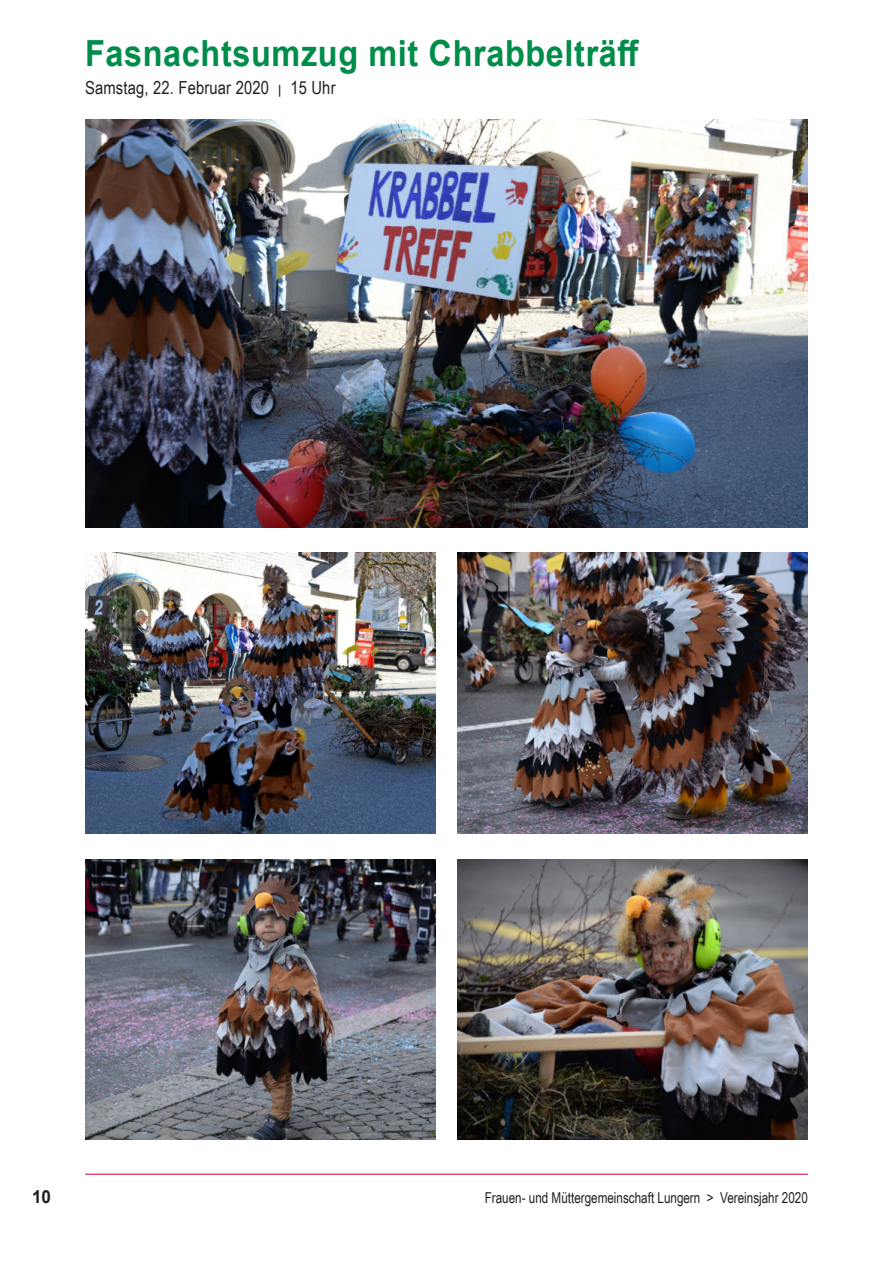
<style>
.page{position:relative;width:893px;height:1263px;background:#fff}
.page>*{position:absolute;margin:0;border:0;box-sizing:border-box;transform-origin:0 0}
.t1{font:700 36px "Arial";letter-spacing:.02em;color:#008c49;scale:.9 1}
.t2{font:18px "Arial Narrow";letter-spacing:.01em;color:#231f20}
.t3{font:700 18px "Arial";color:#231f20;scale:.95 1}
.t4{font:15px "Arial Narrow";color:#231f20;scale:.95 1}
.s1{font-size:12.6px}
</style>
<div class="page">
<hr style="left:85px;top:1174px;width:723px;height:1px;background:#cd0d40">
<img style="left:85px;top:119px;width:723px;height:408px">
<img style="left:85px;top:553px;width:351px;height:280px">
<img style="left:457px;top:553px;width:351px;height:280px">
<img style="left:85px;top:859px;width:351px;height:281px">
<img style="left:457px;top:859px;width:351px;height:281px">
<h1 class="t1" style="left:85px;top:28px;width:617px">Fasnachtsumzug mit Chrabbelträff</h1>
<p class="t2" style="left:85px;top:80px;width:252px">Samstag, 22. Februar 2020 <span class="s1">|</span> 15 Uhr</p>
<p class="t3" style="left:32px;top:1184px;width:22px">10</p>
<p class="t4" style="left:485px;top:1192px;width:342px">Frauen- und Müttergemeinschaft Lungern &gt; Vereinsjahr 2020</p>
</div>
